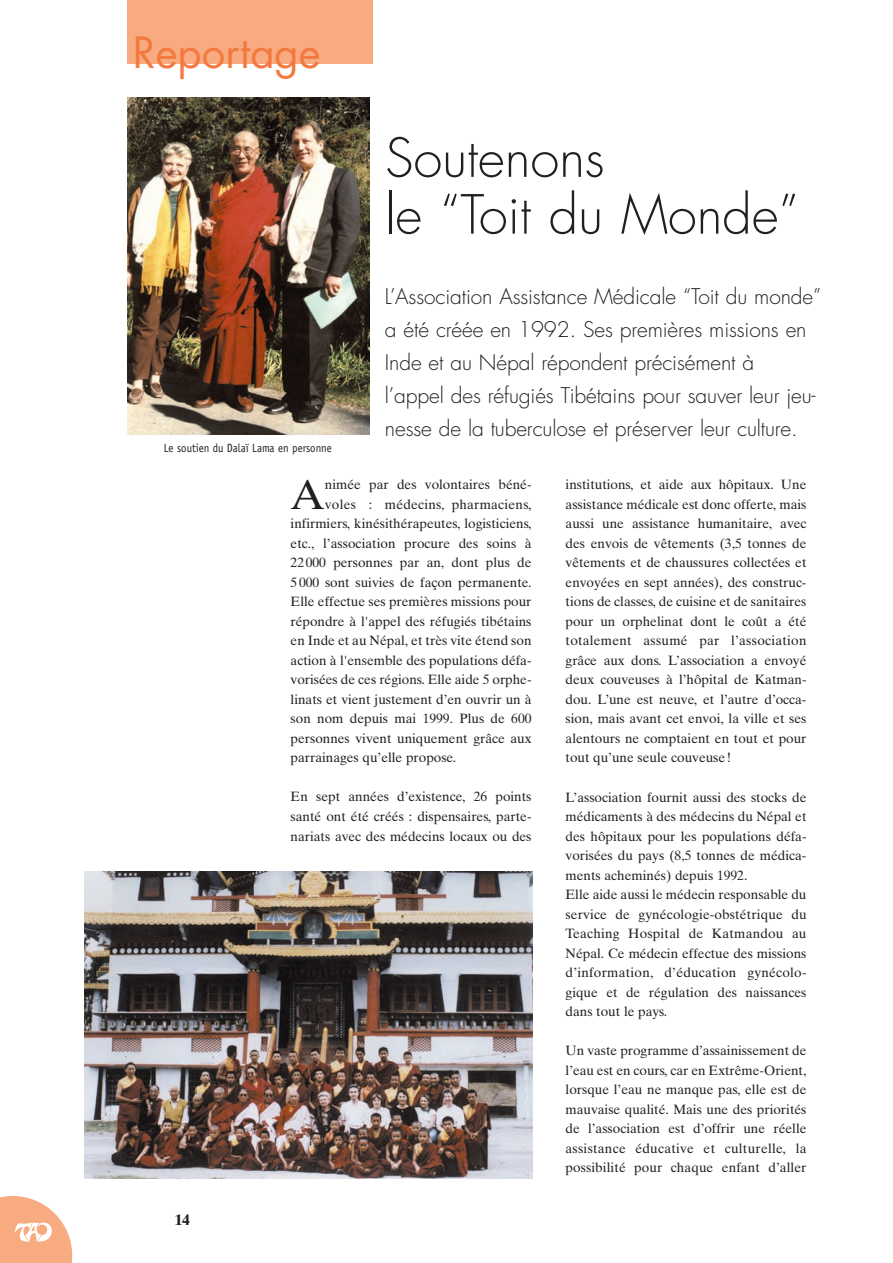
<style>
.page{position:relative;width:893px;height:1263px;background:#fff}
.page>*{position:absolute;margin:0;border:0;box-sizing:border-box;transform-origin:0 0}
.t1{font:300 52.5px/56.7px "Futura";color:#231f20}
.t2{font:42px "Futura";color:#f4793e}
.t3{font:41.7px "Times Ten";color:#231f20}
.t4{font:300 21px/33px "Futura";letter-spacing:-.005em;color:#231f20}
.t5{font:700 15px "Times Ten";color:#231f20}
.t6{font:13.5px/19.5px "Times Ten";color:#231f20;text-align:justify}
.t7{font:13.5px "Times Ten";letter-spacing:.02em;color:#231f20}
.t8{font:12px "Officina Sans";color:#231f20;scale:.9 1}
</style>
<div class="page">
<img style="left:0;top:0;width:533px;height:1263px">
<p class="t2" style="left:133px;top:33px;width:189px">Reportage</p>
<p class="t8" style="left:164px;top:443px;width:188px">Le soutien du Dalaï Lama en personne</p>
<p class="t1" style="left:385px;top:134px;width:416px">Soutenons<br>le “Toit du Monde”</p>
<p class="t4" style="left:385px;top:281px;width:438px">L’Association Assistance Médicale “Toit du monde” a été créée en 1992. Ses premières missions en Inde et au Népal répondent précisément à<br>l’appel des réfugiés Tibétains pour sauver leur jeu&shy;nesse de la tuberculose et préserver leur culture.</p>
<p class="t5" style="left:175px;top:1214px;width:16px">14</p>
<p class="t3" style="left:290px;top:479px;width:36px">A</p>
<p class="t6" style="left:325px;top:476px;width:208px">nimée par des volontaires béné-</p>
<p class="t7" style="left:325px;top:499px;width:208px">voles : médecins, pharmaciens,</p>
<p class="t6" style="left:291px;top:515px;width:242px">infirmiers, kinésithérapeutes, logisticiens,</p>
<p class="t6" style="left:291px;top:535px;width:242px">etc., l’association procure des soins à</p>
<p class="t6" style="left:291px;top:554px;width:242px">22 000 personnes par an, dont plus de</p>
<p class="t6" style="left:291px;top:574px;width:242px">5 000 sont suivies de façon permanente.</p>
<p class="t6" style="left:291px;top:593px;width:242px">Elle effectue ses premières missions pour</p>
<p class="t6" style="left:291px;top:613px;width:242px">répondre à l'appel des réfugiés tibétains</p>
<p class="t6" style="left:291px;top:632px;width:242px">en Inde et au Népal, et très vite étend son</p>
<p class="t6" style="left:291px;top:652px;width:242px">action à l'ensemble des populations défa-</p>
<p class="t6" style="left:291px;top:671px;width:242px">vorisées de ces régions. Elle aide 5 orphe-</p>
<p class="t6" style="left:291px;top:691px;width:242px">linats et vient justement d’en ouvrir un à</p>
<p class="t6" style="left:291px;top:710px;width:242px">son nom depuis mai 1999. Plus de 600</p>
<p class="t6" style="left:291px;top:730px;width:242px">personnes vivent uniquement grâce aux</p>
<p class="t6" style="left:291px;top:749px;width:167px">parrainages qu’elle propose.</p>
<p class="t6" style="left:291px;top:788px;width:242px">En sept années d’existence, 26 points santé ont été créés : dispensaires, parte&shy;nariats avec des médecins locaux ou des</p>
<p class="t6" style="left:565px;top:476px;width:242px">institutions, et aide aux hôpitaux. Une assistance médicale est donc offerte, mais aussi une assistance humanitaire, avec des envois de vêtements (3,5 tonnes de vêtements et de chaussures collectées et envoyées en sept années), des construc&shy;tions de classes, de cuisine et de sanitaires pour un orphelinat dont le coût a été totalement assumé par l’association grâce aux dons. L’association a envoyé deux couveuses à l’hôpital de Katman&shy;dou. L’une est neuve, et l’autre d’occa&shy;sion, mais avant cet envoi, la ville et ses alentours ne comptaient en tout et pour tout qu’une seule couveuse !</p>
<p class="t6" style="left:565px;top:788px;width:242px;text-align:left">L’association fournit aussi des stocks de médicaments à des médecins du Népal et des hôpitaux pour les populations défa&shy;vorisées du pays (8,5 tonnes de médica&shy;ments acheminés) depuis 1992.<br>Elle aide aussi le médecin responsable du service de gynécologie-obstétrique du Teaching Hospital de Katmandou au Népal. Ce médecin effectue des missions d’information, d’éducation gynécolo&shy;gique et de régulation des naissances dans tout le pays.</p>
<p class="t6" style="left:565px;top:1042px;width:242px">Un vaste programme d’assainissement de l’eau est en cours, car en Extrême-Orient, lorsque l’eau ne manque pas, elle est de mauvaise qualité. Mais une des priorités de l’association est d’offrir une réelle assistance éducative et culturelle, la possibilité pour chaque enfant d’aller</p>
</div>
